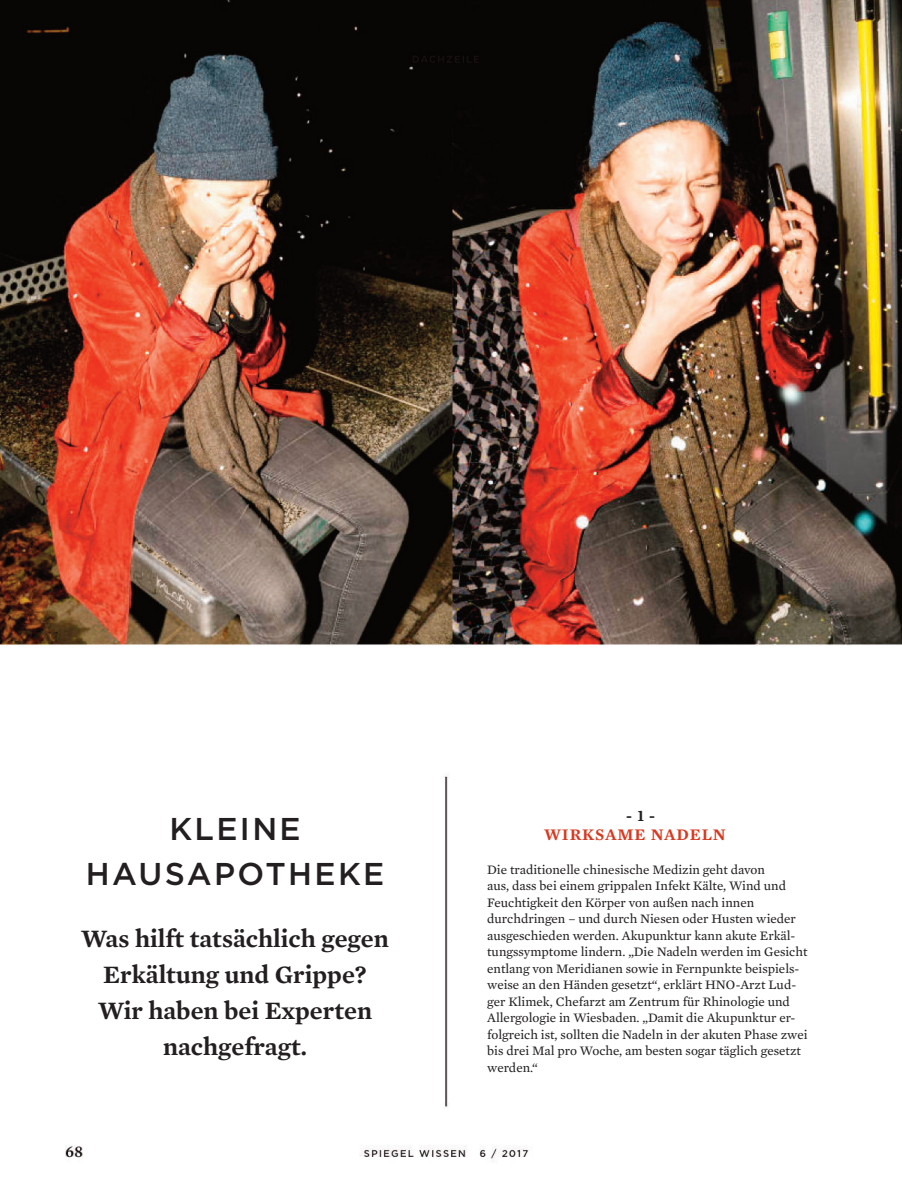
<style>
.page{position:relative;width:902px;height:1191px;background:#fff}
.page>*{position:absolute;margin:0;border:0;box-sizing:border-box;transform-origin:0 0}
.t1{font:500 31.5px/45px "Gotham";letter-spacing:.075em;color:#231f20;text-align:center}
.t2{font:600 25.5px/36px "Mercury Text G2";color:#231f20;text-align:center}
.t3{font:600 16.5px "Mercury Text G1";letter-spacing:.05em;color:#d9381e}
.t4{font:600 16.5px "Mercury Text G1";color:#231f20}
.t5{font:13.2px/16.5px "Mercury Text G2";color:#231f20}
</style>
<div class="page">
<img style="left:0;top:0;width:901px;height:1163px">
<h1 class="t1" style="left:86px;top:806px;width:300px">KLEINE<br>HAUSAPOTHEKE</h1>
<h2 class="t2" style="left:81px;top:919px;width:309px">Was hilft tatsächlich gegen<br>Erkältung und Grippe?<br>Wir haben bei Experten nachgefragt.</h2>
<p class="t4" style="left:626px;top:803px;width:30px">-1-</p>
<p class="t3" style="left:544px;top:822px;width:183px">WIRKSAME NADELN</p>
<p class="t5" style="left:487px;top:860px;width:322px">Die traditionelle chinesische Medizin geht davon<br>aus, dass bei einem grippalen Infekt Kälte, Wind und Feuchtigkeit den Körper von außen nach innen durchdringen – und durch Niesen oder Husten wieder ausgeschieden werden. Akupunktur kann akute Erkäl&shy;tungssymptome lindern. „Die Nadeln werden im Gesicht entlang von Meridianen sowie in Fernpunkte beispiels&shy;weise an den Händen gesetzt“, erklärt HNO-Arzt Lud&shy;ger Klimek, Chefarzt am Zentrum für Rhinologie und Allergologie in Wiesbaden. „Damit die Akupunktur er&shy;folgreich ist, sollten die Nadeln in der akuten Phase zwei bis drei Mal pro Woche, am besten sogar täglich gesetzt werden.“</p>
</div>
